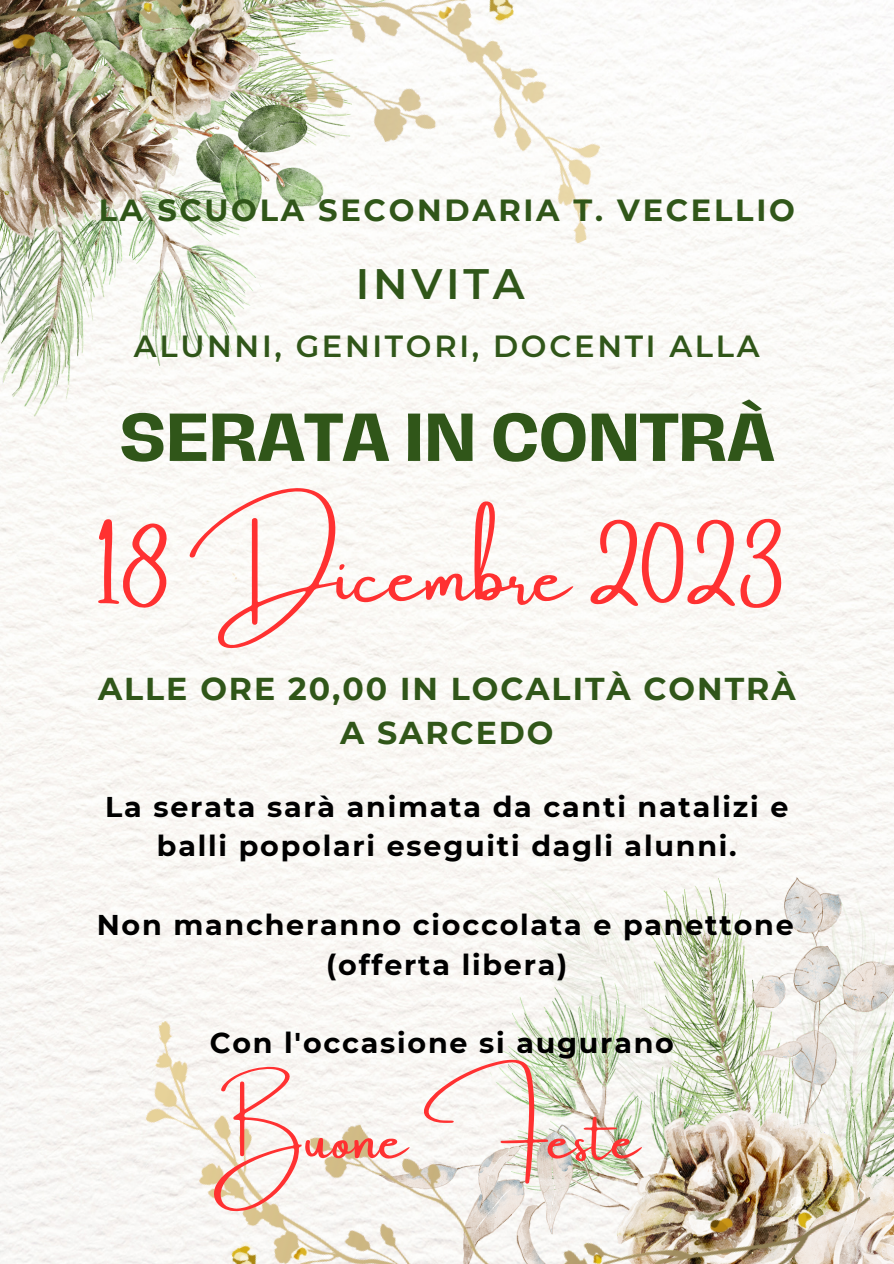
<style>
.page{position:relative;width:894px;height:1264px;background:#fff}
.page>*{position:absolute;margin:0;border:0;box-sizing:border-box;transform-origin:0 0}
.t1{font:76.95px "Amsterdam One";color:#ff3131}
.t2{font:700 62.1px "Hagrid Text";color:#305619}
.t3{font:58.95px "Amsterdam One";color:#ff3131}
.t4{font:600 42.45px "Montserrat";letter-spacing:.09em;color:#305619}
.t5{font:700 31.5px/43.8px "Montserrat";letter-spacing:.06em;color:#305619;text-align:center}
.t6{font:700 30.45px "Montserrat";letter-spacing:.09em;color:#305619}
.t7{font:600 30.45px "Montserrat";letter-spacing:.09em;color:#305619}
.t8{font:700 28.5px/39.3px "Montserrat";letter-spacing:.06em;color:#000;text-align:center}
</style>
<div class="page">
<img style="left:0;top:0;width:632px;height:478px">
<img style="left:112px;top:785px;width:781px;height:478px">
<p class="t6" style="left:99px;top:191px;width:697px">LA SCUOLA SECONDARIA T. VECELLIO</p>
<p class="t4" style="left:356px;top:258px;width:170px">INVITA</p>
<p class="t7" style="left:134px;top:328px;width:627px">ALUNNI, GENITORI, DOCENTI ALLA</p>
<p class="t2" style="left:119px;top:407px;width:656px">SERATA IN CONTRÀ</p>
<p class="t1" style="left:98px;top:533px;width:685px">18 Dicembre 2023</p>
<p class="t5" style="left:98px;top:667px;width:698px">ALLE ORE 20,00 IN LOCALITÀ CONTRÀ<br>A SARCEDO</p>
<p class="t8" style="left:105px;top:787px;width:684px">La serata sarà animata da canti natalizi e balli popolari eseguiti dagli alunni.</p>
<p class="t8" style="left:97px;top:905px;width:698px">Non mancheranno cioccolata e panettone</p>
<p class="t8" style="left:326px;top:944px;width:243px">(offerta libera)</p>
<p class="t8" style="left:210px;top:1023px;width:465px">Con l'occasione si augurano</p>
<p class="t3" style="left:213px;top:1106px;width:428px">Buone Feste</p>
</div>
